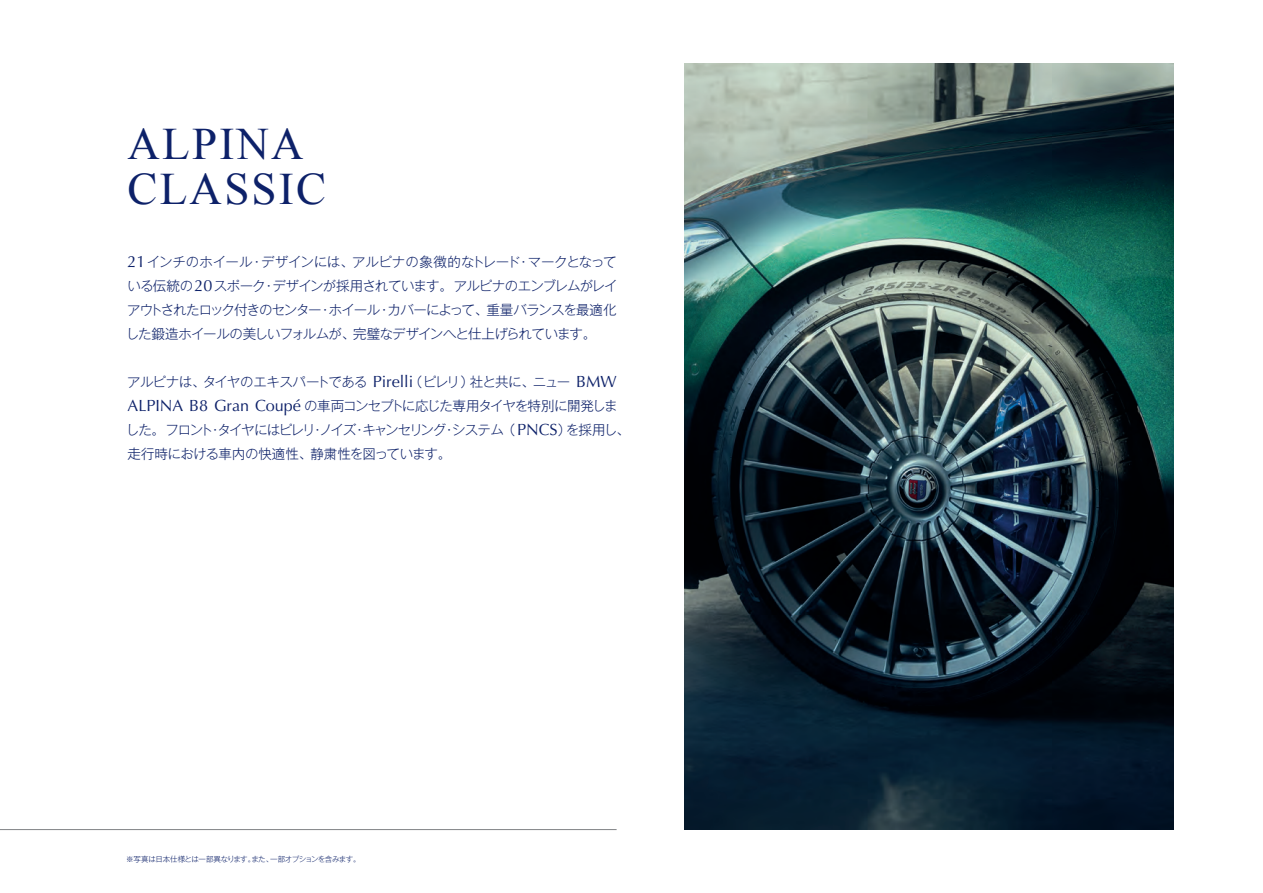
<style>
.page{position:relative;width:1263px;height:893px;background:#fff}
.page>*{position:absolute;margin:0;border:0;box-sizing:border-box;transform-origin:0 0}
.t1{font:45px/45px "Times New Roman";letter-spacing:.05em;color:#0d2169}
.t2{font:300 13.5px/24px "Gothic MB101 Pr 5";letter-spacing:-.06em;color:#0d2169;text-align:justify}
.t3{font:300 7.5px "Gothic MB101 Pr 5";letter-spacing:-.055em;color:#0d2169}
.s1{font-family:"Optima LT Pro";font-weight:400;font-size:16.2px}
</style>
<div class="page">
<hr style="left:0;top:829px;width:617px;height:1px;background:#808285">
<img style="left:685px;top:64px;width:489px;height:765px">
<h1 class="t1" style="left:128px;top:121px;width:200px">ALPINA<br>CLASSIC</h1>
<p class="t2" style="left:126px;top:248px;width:494px"><span class="s1">21</span>インチのホイール・デザインには、アルピナの象徴的なトレード・マークとなっている伝統の<span class="s1">20</span>スポーク・デザインが採用されています。アルピナのエンブレムがレイアウトされたロック付きのセンター・ホイール・カバーによって、重量バランスを最適化した鍛造ホイールの美しいフォルムが、完璧なデザインへと仕上げられています。</p>
<p class="t2" style="left:126px;top:368px;width:506px;text-align:left">アルピナは、タイヤのエキスパートである <span class="s1">Pirelli</span>（ピレリ）社と共に、ニュー <span class="s1">BMW ALPINA B8 Gran Coupé</span> の車両コンセプトに応じた専用タイヤを特別に開発しました。フロント・タイヤにはピレリ・ノイズ・キャンセリング・システム（ <span class="s1">PNCS</span>）を採用し、走行時における車内の快適性、静粛性を図っています。</p>
<p class="t3" style="left:126px;top:853px;width:236px">※写真は日本仕様とは一部異なります。また、一部オプションを含みます。</p>
</div>
